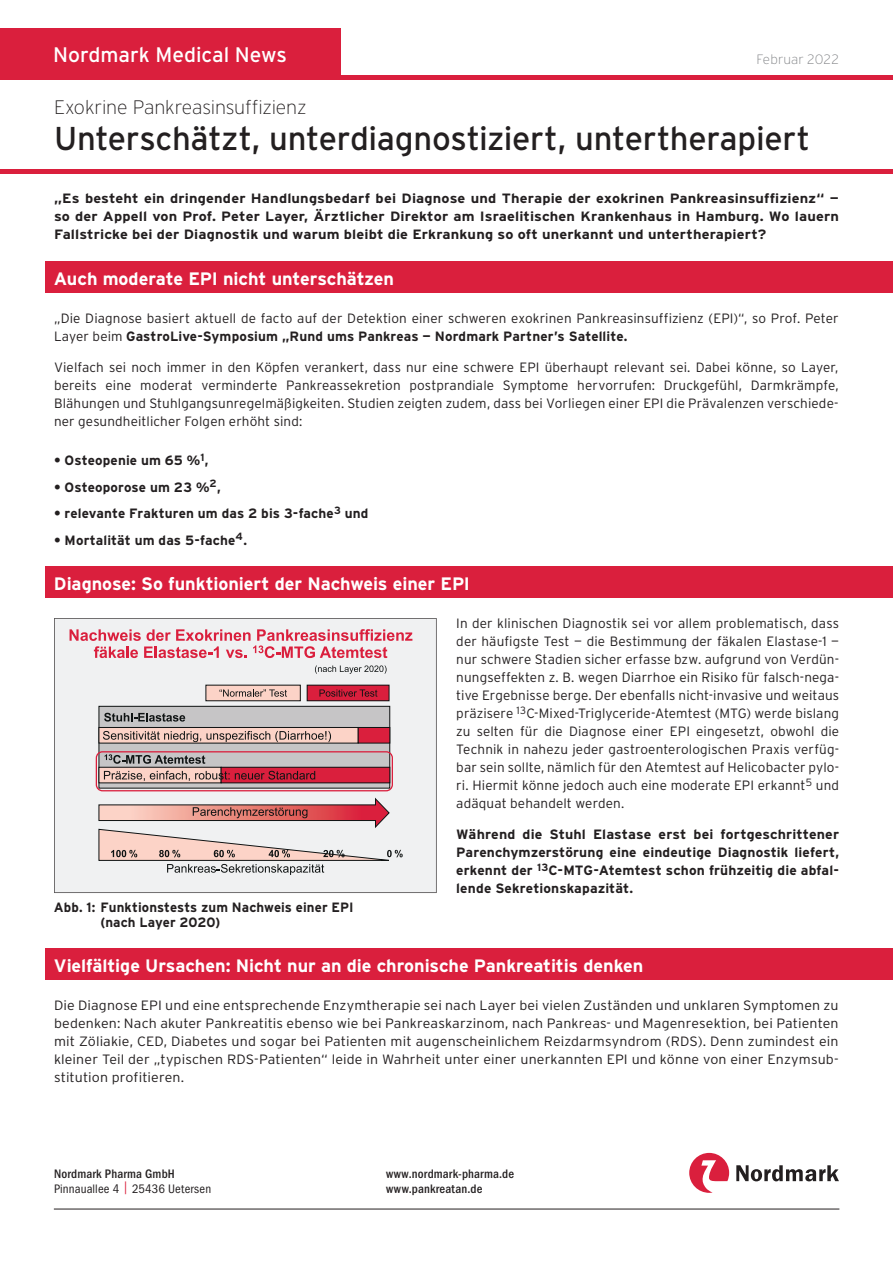
<style>
.page{position:relative;width:893px;height:1263px;background:#fff}
.page>*{position:absolute;margin:0;border:0;box-sizing:border-box;transform-origin:0 0}
.t1{font:33px "Interstate";letter-spacing:-.01em;color:#231f20}
.t2{font:21px "Interstate";letter-spacing:-.005em;color:#fff}
.t3{font:200 19.5px "Interstate";letter-spacing:-.01em;color:#231f20}
.t4{font:700 18px "Interstate";letter-spacing:-.005em;color:#fff}
.t5{font:300 13.5px/18px "Interstate";letter-spacing:.01em;color:#231f20;text-align:justify}
.t6{font:300 13.5px/18px "Interstate";letter-spacing:.01em;color:#231f20;text-align:justify;scale:1.05 1}
.t7{font:700 13.5px/18px "Interstate";letter-spacing:.01em;color:#231f20;text-align:justify;scale:1.08 1}
.t8{font:700 13.5px/18px "Interstate";letter-spacing:.01em;color:#231f20;text-align:justify;scale:1.05 1}
.t9{font:700 13.5px/15px "Interstate";letter-spacing:.01em;color:#231f20}
.t10{font:200 13.5px "Interstate";letter-spacing:.005em;color:#808285}
.t11{font:condensed 12.75px/15px "Franklin Gothic LT Pro";letter-spacing:.01em;color:#231f20}
.t12{font:500 condensed 12.75px/15px "Franklin Gothic LT Pro";letter-spacing:.01em;color:#231f20}
.s1{font-weight:700}
.s2{font-weight:500}
.s3{color:#da1f3d}
</style>
<div class="page">
<div style="left:54px;top:618px;width:382px;height:275px;background:#f0f1f2"></div>
<hr style="left:0;top:169px;width:893px;height:4px;background:#da1f3d">
<hr style="left:0;top:75px;width:893px;height:4px;background:#da1f3d">
<div style="left:0;top:28px;width:340px;height:51px;background:#da1f3d"></div>
<hr style="left:54px;top:1209px;width:785px;height:1px;background:#231f20">
<div style="left:45px;top:566px;width:848px;height:32px;background:#da1f3d"></div>
<div style="left:45px;top:261px;width:848px;height:32px;background:#da1f3d"></div>
<div style="left:99px;top:706px;width:291px;height:82px;background:#c6c5c6"></div>
<div style="left:99px;top:706px;width:291px;height:82px;border:1px solid #0f1313"></div>
<div style="left:206px;top:685px;width:94px;height:16px;background:#fcd3c7"></div>
<div style="left:99px;top:727px;width:259px;height:16px;background:#fcd3c7"></div>
<div style="left:99px;top:727px;width:259px;height:16px;border:1px solid #0f1313"></div>
<div style="left:358px;top:727px;width:32px;height:16px;background:#da1f3d"></div>
<div style="left:358px;top:727px;width:32px;height:16px;border:1px solid #0f1313"></div>
<div style="left:99px;top:767px;width:122px;height:16px;background:#fcd3c7"></div>
<div style="left:99px;top:767px;width:122px;height:16px;border:1px solid #0f1313"></div>
<div style="left:221px;top:767px;width:169px;height:16px;background:#da1f3d"></div>
<div style="left:221px;top:767px;width:169px;height:16px;border:1px solid #0f1313"></div>
<div style="left:96px;top:751px;width:297px;height:40px;border:1px solid #da1f3d;border-radius:6px"></div>
<div style="left:307px;top:685px;width:82px;height:16px;background:#da1f3d"></div>
<div style="left:307px;top:685px;width:82px;height:16px;border:1px solid #0f1313"></div>
<svg style="left:99px;top:798px;width:304px;height:77px"></svg>
<svg style="left:219px;top:689px;width:68px;height:8px"></svg>
<svg style="left:103px;top:731px;width:228px;height:11px"></svg>
<svg style="left:105px;top:754px;width:100px;height:10px"></svg>
<svg style="left:104px;top:771px;width:211px;height:10px"></svg>
<svg style="left:104px;top:713px;width:81px;height:9px"></svg>
<svg style="left:70px;top:629px;width:342px;height:29px"></svg>
<svg style="left:315px;top:665px;width:72px;height:9px"></svg>
<svg style="left:319px;top:689px;width:58px;height:8px"></svg>
<div style="left:45px;top:948px;width:848px;height:32px;background:#da1f3d"></div>
<svg style="left:736px;top:1165px;width:103px;height:16px"></svg>
<svg style="left:689px;top:1153px;width:40px;height:40px"></svg>
<h2 class="t2" style="left:53px;top:43px;width:235px">Nordmark Medical News</h2>
<p class="t10" style="left:756px;top:52px;width:84px">Februar 2022</p>
<h3 class="t3" style="left:54px;top:97px;width:254px">Exokrine Pankreasinsuffizienz</h3>
<h1 class="t1" style="left:54px;top:120px;width:758px">Unterschätzt, unterdiagnostiziert, untertherapiert</h1>
<p class="t7" style="left:54px;top:189px;width:728px">„Es besteht ein dringender Handlungsbedarf bei Diagnose und Therapie der exokrinen Pankreasinsuffizienz“ — so der Appell von Prof. Peter Layer, Ärztlicher Direktor am Israelitischen Krankenhaus in Hamburg. Wo lauern Fallstricke bei der Diagnostik und warum bleibt die Erkrankung so oft unerkannt und untertherapiert?</p>
<h3 class="t4" style="left:54px;top:268px;width:342px">Auch moderate EPI nicht unterschätzen</h3>
<p class="t5" style="left:54px;top:309px;width:786px">„Die Diagnose basiert aktuell de facto auf der Detektion einer schweren exokrinen Pankreasinsuffizienz (EPI)“, so Prof. Peter<br>Layer beim <span class="s1">GastroLive-Symposium „Rund ums Pankreas — Nordmark Partner’s Satellite.</span></p>
<p class="t5" style="left:54px;top:358px;width:786px">Vielfach sei noch immer in den Köpfen verankert, dass nur eine schwere EPI überhaupt relevant sei. Dabei könne, so Layer, bereits eine moderat verminderte Pankreassekretion postprandiale Symptome hervorrufen: Druckgefühl, Darmkrämpfe, Blähungen und Stuhlgangsunregelmäßigkeiten. Studien zeigten zudem, dass bei Vorliegen einer EPI die Prävalenzen verschiede&shy;ner gesundheitlicher Folgen erhöht sind:</p>
<p class="t9" style="left:54px;top:453px;width:156px">• Osteopenie um 65 %<sup>1</sup>,</p>
<p class="t9" style="left:54px;top:479px;width:168px">• Osteoporose um 23 %<sup>2</sup>,</p>
<p class="t9" style="left:54px;top:506px;width:316px">• relevante Frakturen um das 2 bis 3-fache<sup>3</sup> und</p>
<p class="t9" style="left:54px;top:533px;width:195px">• Mortalität um das 5-fache<sup>4</sup>.</p>
<h3 class="t4" style="left:54px;top:573px;width:418px">Diagnose: So funktioniert der Nachweis einer EPI</h3>
<p class="t5" style="left:456px;top:614px;width:384px">In der klinischen Diagnostik sei vor allem problematisch, dass der häufigste Test — die Bestimmung der fäkalen Elastase-1 — nur schwere Stadien sicher erfasse bzw. aufgrund von Verdün&shy;nungseffekten z. B. wegen Diarrhoe ein Risiko für falsch-nega&shy;tive Ergebnisse berge. Der ebenfalls nicht-invasive und weitaus präzisere <sup>13</sup>C-Mixed-Triglyceride-Atemtest (MTG) werde bislang zu selten für die Diagnose einer EPI eingesetzt, obwohl die Technik in nahezu jeder gastroenterologischen Praxis verfüg&shy;bar sein sollte, nämlich für den Atemtest auf Helicobacter pylo&shy;ri. Hiermit könne jedoch auch eine moderate EPI erkannt<sup>5</sup> und adäquat behandelt werden.</p>
<p class="t8" style="left:456px;top:825px;width:366px">Während die Stuhl Elastase erst bei fortgeschrittener Parenchymzerstörung eine eindeutige Diagnostik liefert, erkennt der <sup>13</sup>C-MTG-Atemtest schon frühzeitig die abfal&shy;lende Sekretionskapazität.</p>
<p class="t9" style="left:101px;top:899px;width:255px;text-indent:-47px">Abb. 1: Funktionstests zum Nachweis einer EPI (nach Layer 2020)</p>
<h3 class="t4" style="left:54px;top:955px;width:591px">Vielfältige Ursachen: Nicht nur an die chronische Pankreatitis denken</h3>
<p class="t6" style="left:54px;top:996px;width:749px">Die Diagnose EPI und eine entsprechende Enzymtherapie sei nach Layer bei vielen Zuständen und unklaren Symptomen zu bedenken: Nach akuter Pankreatitis ebenso wie bei Pankreaskarzinom, nach Pankreas- und Magenresektion, bei Patienten mit Zöliakie, CED, Diabetes und sogar bei Patienten mit augenscheinlichem Reizdarmsyndrom (RDS). Denn zumindest ein kleiner Teil der „typischen RDS-Patienten“ leide in Wahrheit unter einer unerkannten EPI und könne von einer Enzymsub&shy;stitution profitieren.</p>
<p class="t11" style="left:54px;top:1166px;width:159px"><span class="s2">Nordmark Pharma GmbH<br></span>Pinnauallee 4 <span class="s3">|</span> 25436 Uetersen</p>
<p class="t12" style="left:386px;top:1166px;width:129px">www.nordmark-pharma.de www.pankreatan.de</p>
</div>
